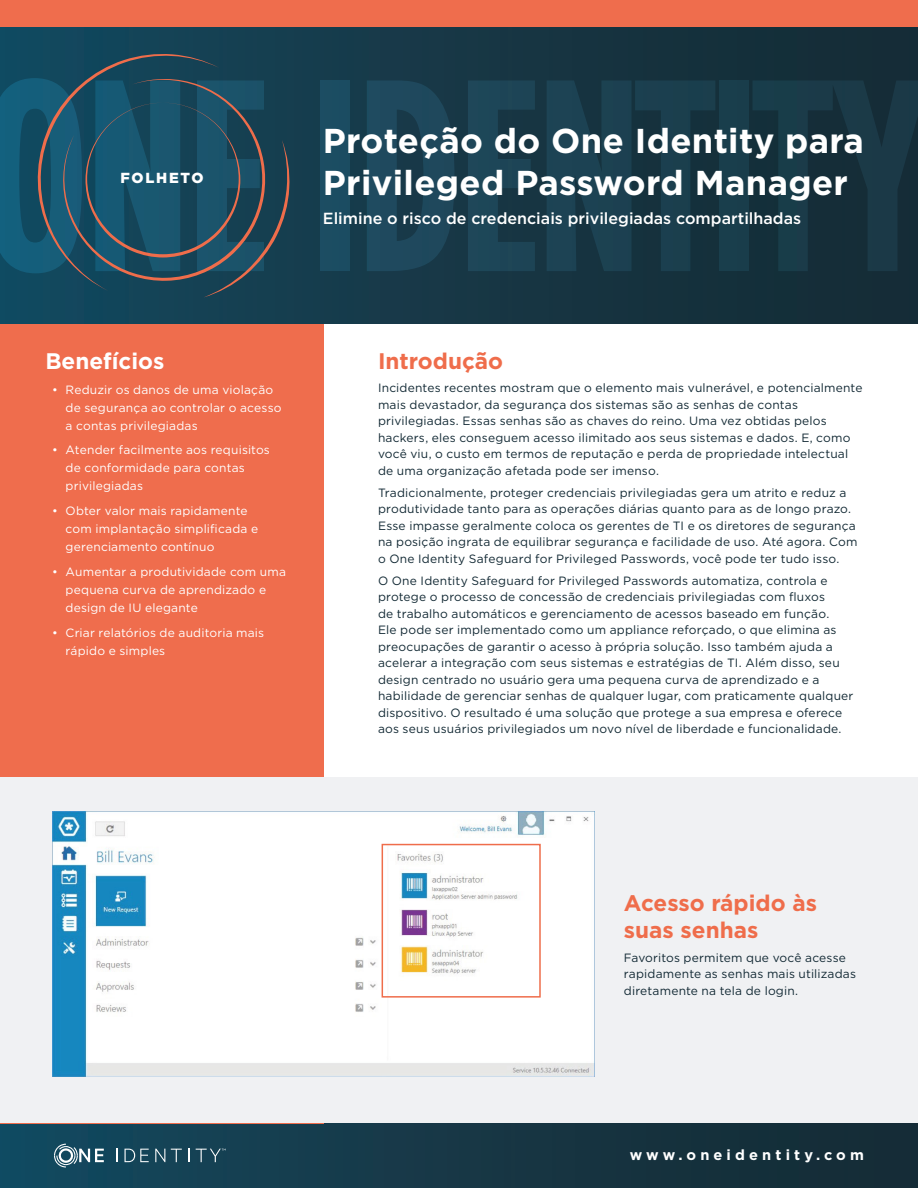
<style>
.page{position:relative;width:918px;height:1188px;background:#fff}
.page>*{position:absolute;margin:0;border:0;box-sizing:border-box;transform-origin:0 0}
.Document_Title{font:700 34.5px/42px "Gotham";letter-spacing:.01em;color:#fff}
.Paragraph_Header__OI{font:700 22.5px/27px "Gotham";color:#ef6d4b}
.Paragraph_Header__Wh{font:700 22.5px "Gotham";color:#fff}
.Document_Subtitle{font:500 16.05px "Gotham";color:#fff}
.t1{font:700 14.55px "Gotham";letter-spacing:.285em;color:#fff}
.t2{font:900 14.55px "Gotham";letter-spacing:.12em;color:#fff}
.Body__OI_Black{font:12px/16.5px "Gotham";letter-spacing:.015em;color:#122934}
.t3{font:12px/18px "Gotham";letter-spacing:.015em;color:#fff}
</style>
<div class="page">
<div style="left:0;top:0;width:918px;height:324px;background:linear-gradient(to right,#14485e,#162932)"></div>
<div style="left:0;top:1123px;width:918px;height:65px;background:linear-gradient(to right,#14495e,#162932)"></div>
<div style="left:320px;top:80px;width:30px;height:191px;background:#1b4d62"></div>
<svg style="left:367px;top:80px;width:87px;height:191px;background:#1c4457"></svg>
<svg style="left:468px;top:80px;width:67px;height:191px;background:#1b4050"></svg>
<svg style="left:547px;top:80px;width:168px;height:191px;background:#193b4a"></svg>
<div style="left:719px;top:80px;width:30px;height:191px;background:#193e4c"></div>
<svg style="left:752px;top:80px;width:166px;height:191px;background:#17333f"></svg>
<div style="left:0;top:0;width:918px;height:27px;background:#ef6d4d"></div>
<svg style="left:34px;top:52px;width:185px;height:26px;background:#1e4658"></svg>
<svg style="left:0;top:78px;width:290px;height:219px;background:#1f4f64"></svg>
<svg style="left:117px;top:1149px;width:1px;height:13px"></svg>
<svg style="left:125px;top:1149px;width:24px;height:13px"></svg>
<svg style="left:155px;top:1149px;width:10px;height:13px"></svg>
<svg style="left:171px;top:1149px;width:11px;height:13px"></svg>
<svg style="left:188px;top:1149px;width:1px;height:13px"></svg>
<svg style="left:54px;top:1144px;width:50px;height:24px"></svg>
<svg style="left:196px;top:1149px;width:30px;height:13px"></svg>
<div style="left:0;top:324px;width:324px;height:799px;background:#ef6d4d"></div>
<div style="left:0;top:778px;width:918px;height:345px;background:#f0f1f3"></div>
<img style="left:52px;top:811px;width:543px;height:265px">
<div style="left:382px;top:844px;width:159px;height:154px;border:2px solid #ef6d4b"></div>
<p class="t2" style="left:120px;top:169px;width:85px">FOLHETO</p>
<p class="Document_Title" style="left:323px;top:120px;width:543px">Proteção do One Identity para<br>Privileged Password Manager</p>
<p class="Document_Subtitle" style="left:323px;top:208px;width:480px">Elimine o risco de credenciais privilegiadas compartilhadas</p>
<p class="Paragraph_Header__Wh" style="left:45px;top:346px;width:121px">Benefícios</p>
<p class="t3" style="left:66px;top:380px;width:217px;text-indent:-14px">• Reduzir os danos de uma violação de segurança ao controlar o acesso a contas privilegiadas</p>
<p class="t3" style="left:66px;top:441px;width:206px;text-indent:-14px">• Atender facilmente aos requisitos de conformidade para contas privilegiadas</p>
<p class="t3" style="left:66px;top:502px;width:194px;text-indent:-14px">• Obter valor mais rapidamente com implantação simplificada e gerenciamento contínuo</p>
<p class="t3" style="left:66px;top:562px;width:222px;text-indent:-14px">• Aumentar a produtividade com uma pequena curva de aprendizado e design de IU elegante</p>
<p class="t3" style="left:66px;top:623px;width:200px;text-indent:-14px">• Criar relatórios de auditoria mais rápido e simples</p>
<p class="Paragraph_Header__OI" style="left:378px;top:347px;width:127px">Introdução</p>
<p class="Body__OI_Black" style="left:378px;top:379px;width:486px">Incidentes recentes mostram que o elemento mais vulnerável, e potencialmente mais devastador, da segurança dos sistemas são as senhas de contas privilegiadas. Essas senhas são as chaves do reino. Uma vez obtidas pelos hackers, eles conseguem acesso ilimitado aos seus sistemas e dados. E, como você viu, o custo em termos de reputação e perda de propriedade intelectual de uma organização afetada pode ser imenso.</p>
<p class="Body__OI_Black" style="left:378px;top:484px;width:481px">Tradicionalmente, proteger credenciais privilegiadas gera um atrito e reduz a produtividade tanto para as operações diárias quanto para as de longo prazo.<br>Esse impasse geralmente coloca os gerentes de TI e os diretores de segurança na posição ingrata de equilibrar segurança e facilidade de uso. Até agora. Com o One Identity Safeguard for Privileged Passwords, você pode ter tudo isso.</p>
<p class="Body__OI_Black" style="left:378px;top:572px;width:477px">O One Identity Safeguard for Privileged Passwords automatiza, controla e protege o processo de concessão de credenciais privilegiadas com fluxos<br>de trabalho automáticos e gerenciamento de acessos baseado em função.<br>Ele pode ser implementado como um appliance reforçado, o que elimina as preocupações de garantir o acesso à própria solução. Isso também ajuda a acelerar a integração com seus sistemas e estratégias de TI. Além disso, seu design centrado no usuário gera uma pequena curva de aprendizado e a habilidade de gerenciar senhas de qualquer lugar, com praticamente qualquer dispositivo. O resultado é uma solução que protege a sua empresa e oferece aos seus usuários privilegiados um novo nível de liberdade e funcionalidade.</p>
<p class="Paragraph_Header__OI" style="left:624px;top:890px;width:195px">Acesso rápido às suas senhas</p>
<p class="Body__OI_Black" style="left:624px;top:949px;width:234px">Favoritos permitem que você acesse rapidamente as senhas mais utilizadas diretamente na tela de login.</p>
<p class="t1" style="left:630px;top:1146px;width:236px">www.oneidentity.com</p>
</div>
